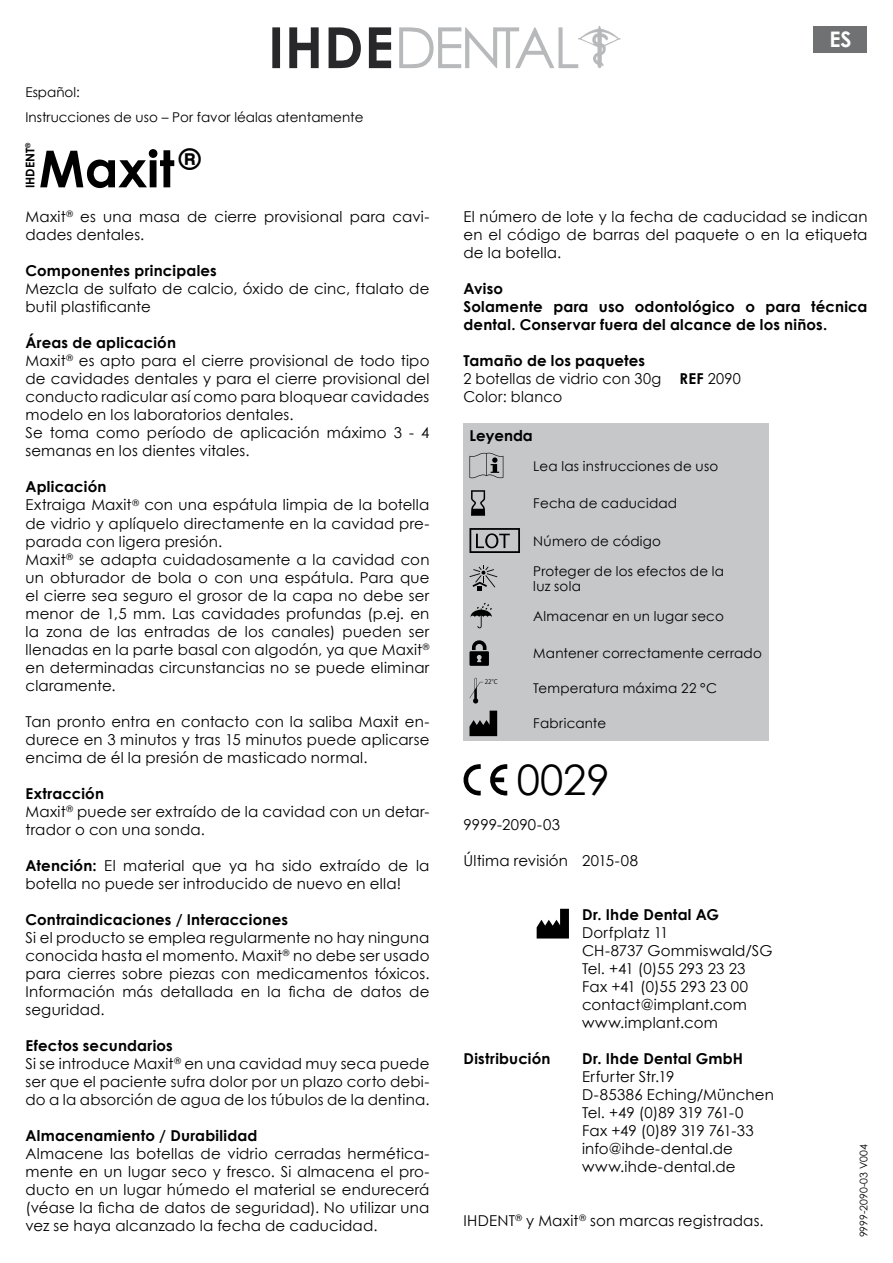
<style>
.page{position:relative;width:893px;height:1263px;background:#fff}
.page>*{position:absolute;margin:0;border:0;box-sizing:border-box;transform-origin:0 0}
.t1{font:700 51px "Century Gothic";color:#000}
.t2{font:42px "Century Gothic";color:#000}
.t3{font:700 21.45px "Century Gothic";color:#fff}
.t4{font:15px/18px "Century Gothic";letter-spacing:.01em;color:#000}
.t5{font:700 15px/18px "Century Gothic";letter-spacing:.01em;color:#000}
.t6{font:13.5px/25.5px "Century Gothic";letter-spacing:.01em;color:#000}
.t7{font:700 12px "Century Gothic";color:#000}
.t8{font:10.5px "Century Gothic";color:#000}
.t9{font:6.3px "Koz Go Pro";color:#000}
.s1{font-weight:700}
</style>
<div class="page">
<svg style="left:399px;top:26px;width:222px;height:42px"></svg>
<svg style="left:272px;top:27px;width:119px;height:41px"></svg>
<div style="left:463px;top:423px;width:306px;height:318px;background:#c6c7c8"></div>
<svg style="left:469px;top:453px;width:34px;height:25px"></svg>
<svg style="left:471px;top:490px;width:14px;height:26px"></svg>
<svg style="left:469px;top:528px;width:51px;height:25px"></svg>
<svg style="left:469px;top:565px;width:28px;height:26px"></svg>
<svg style="left:471px;top:603px;width:21px;height:25px"></svg>
<svg style="left:469px;top:640px;width:20px;height:26px"></svg>
<svg style="left:469px;top:678px;width:14px;height:25px"></svg>
<svg style="left:469px;top:711px;width:28px;height:25px"></svg>
<svg style="left:537px;top:909px;width:32px;height:29px"></svg>
<div style="left:813px;top:26px;width:54px;height:27px;background:#707172"></div>
<svg style="left:463px;top:764px;width:18px;height:31px"></svg>
<svg style="left:490px;top:764px;width:17px;height:31px"></svg>
<p class="t6" style="left:26px;top:79px;width:340px">Español:<br>Instrucciones de uso – Por favor léalas atentamente</p>
<p class="t7" style="left:21px;top:188px;width:47px;rotate:-90deg">IHDENT<sup>®</sup></p>
<h1 class="t1" style="left:39px;top:130px;width:163px">Maxit<sup>®</sup></h1>
<p class="t4" style="left:26px;top:208px;width:405px">Maxit<sup>®</sup> es una masa de cierre provisional para cavi&shy;dades dentales.</p>
<p class="t5" style="left:26px;top:261px;width:193px">Componentes principales</p>
<p class="t4" style="left:26px;top:280px;width:405px">Mezcla de sulfato de calcio, óxido de cinc, ftalato de butil plastificante</p>
<p class="t4" style="left:26px;top:334px;width:405px"><span class="s1">Áreas de aplicación<br></span>Maxit<sup>®</sup> es apto para el cierre provisional de todo tipo de cavidades dentales y para el cierre provisional del conducto radicular así como para bloquear cavidades modelo en los laboratorios dentales.<br>Se toma como período de aplicación máximo 3 - 4 semanas en los dientes vitales.</p>
<p class="t4" style="left:26px;top:478px;width:405px"><span class="s1">Aplicación<br></span>Extraiga Maxit<sup>®</sup> con una espátula limpia de la botella de vidrio y aplíquelo directamente en la cavidad pre&shy;parada con ligera presión.<br>Maxit<sup>®</sup> se adapta cuidadosamente a la cavidad con un obturador de bola o con una espátula. Para que el cierre sea seguro el grosor de la capa no debe ser menor de 1,5 mm. Las cavidades profundas (p.ej. en la zona de las entradas de los canales) pueden ser llenadas en la parte basal con algodón, ya que Maxit<sup>® </sup>en determinadas circunstancias no se puede eliminar claramente.</p>
<p class="t4" style="left:26px;top:712px;width:405px;text-align:justify">Tan pronto entra en contacto con la saliba Maxit en&shy;durece en 3 minutos y tras 15 minutos puede aplicarse encima de él la presión de masticado normal.</p>
<p class="t4" style="left:26px;top:784px;width:405px"><span class="s1">Extracción<br></span>Maxit<sup>®</sup> puede ser extraído de la cavidad con un detar&shy;trador o con una sonda.</p>
<p class="t4" style="left:26px;top:856px;width:405px"><span class="s1">Atención:</span> El material que ya ha sido extraído de la botella no puede ser introducido de nuevo en ella!</p>
<p class="t5" style="left:26px;top:909px;width:264px">Contraindicaciones / Interacciones</p>
<p class="t4" style="left:26px;top:928px;width:405px;text-align:justify">Si el producto se emplea regularmente no hay ninguna conocida hasta el momento. Maxit<sup>®</sup> no debe ser usado para cierres sobre piezas con medicamentos tóxicos.<br>Información más detallada en la ficha de datos de seguridad.</p>
<p class="t4" style="left:26px;top:1036px;width:405px"><span class="s1">Efectos secundarios<br></span>Si se introduce Maxit<sup>®</sup> en una cavidad muy seca puede ser que el paciente sufra dolor por un plazo corto debi&shy;do a la absorción de agua de los túbulos de la dentina.</p>
<p class="t5" style="left:26px;top:1125px;width:233px">Almacenamiento / Durabilidad</p>
<p class="t4" style="left:26px;top:1144px;width:405px;text-align:justify">Almacene las botellas de vidrio cerradas hermética&shy;mente en un lugar seco y fresco. Si almacena el pro&shy;ducto en un lugar húmedo el material se endurecerá (véase la ficha de datos de seguridad). No utilizar una vez se haya alcanzado la fecha de caducidad.</p>
<h3 class="t3" style="left:829px;top:23px;width:24px">ES</h3>
<p class="t4" style="left:463px;top:208px;width:405px;text-align:justify">El número de lote y la fecha de caducidad se indican en el código de barras del paquete o en la etiqueta de la botella.</p>
<p class="t5" style="left:463px;top:279px;width:405px">Aviso<br>Solamente para uso odontológico o para técnica dental. Conservar fuera del alcance de los niños.</p>
<p class="t4" style="left:463px;top:352px;width:279px"><span class="s1">Tamaño de los paquetes<br></span>2 botellas de vidrio con 30g <span class="s1">REF</span> 2090<br>Color: blanco</p>
<p class="t5" style="left:469px;top:426px;width:65px">Leyenda</p>
<p class="t6" style="left:533px;top:453px;width:186px">Lea las instrucciones de uso</p>
<p class="t6" style="left:533px;top:490px;width:145px">Fecha de caducidad</p>
<p class="t6" style="left:533px;top:528px;width:129px">Número de código</p>
<p class="t6" style="left:533px;top:563px;width:192px;line-height:15px">Proteger de los efectos de la luz sola</p>
<p class="t6" style="left:533px;top:603px;width:192px">Almacenar en un lugar seco</p>
<p class="t6" style="left:533px;top:640px;width:230px">Mantener correctamente cerrado</p>
<p class="t9" style="left:485px;top:678px;width:15px">22°C</p>
<p class="t6" style="left:533px;top:675px;width:185px">Temperatura máxima 22 °C</p>
<p class="t6" style="left:533px;top:710px;width:74px">Fabricante</p>
<h2 class="t2" style="left:517px;top:751px;width:95px">0029</h2>
<p class="t4" style="left:463px;top:815px;width:98px">9999-2090-03</p>
<p class="t4" style="left:463px;top:851px;width:176px">Última revisión 2015-08</p>
<p class="t5" style="left:582px;top:905px;width:138px">Dr. Ihde Dental AG</p>
<p class="t4" style="left:582px;top:923px;width:192px">Dorfplatz 11<br>CH-8737 Gommiswald/SG<br>Tel. +41 (0)55 293 23 23<br>Fax +41 (0)55 293 23 00 contact@implant.com www.implant.com</p>
<p class="t5" style="left:463px;top:1049px;width:89px">Distribución</p>
<p class="t5" style="left:582px;top:1049px;width:163px">Dr. Ihde Dental GmbH</p>
<p class="t4" style="left:582px;top:1067px;width:193px">Erfurter Str.19<br>D-85386 Eching/München<br>Tel. +49 (0)89 319 761-0<br>Fax +49 (0)89 319 761-33 info@ihde-dental.de www.ihde-dental.de</p>
<p class="t4" style="left:463px;top:1211px;width:302px">IHDENT<sup>®</sup> y Maxit<sup>®</sup> son marcas registradas.</p>
<p class="t8" style="left:856px;top:1237px;width:94px;rotate:-90deg">9999-2090-03 V004</p>
</div>
